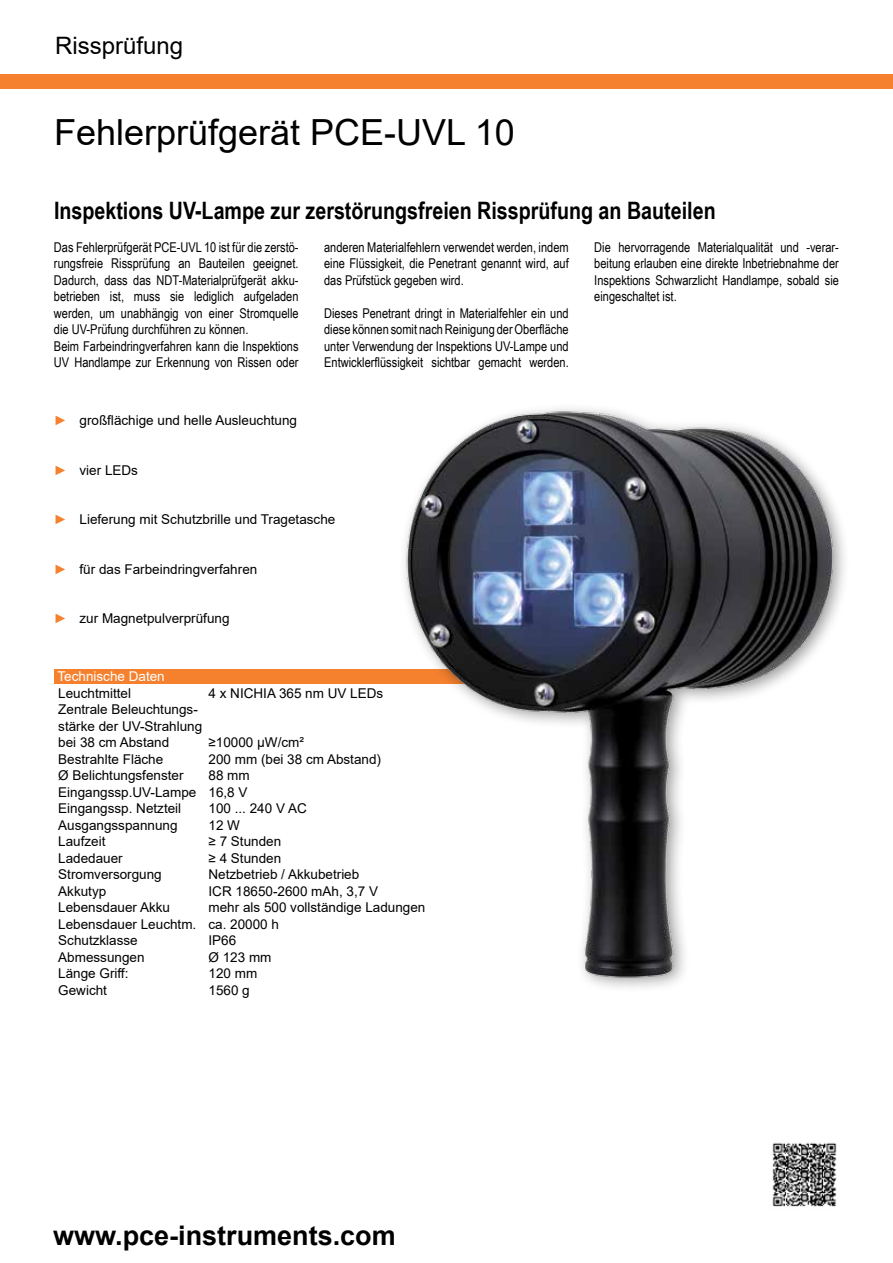
<style>
.page{position:relative;width:893px;height:1263px;background:#fff}
.page>*{position:absolute;margin:0;border:0;box-sizing:border-box;transform-origin:0 0}
.t1{font:36px "Arial";color:#000}
.t2{font:700 27px "Arial";color:#000}
.t3{font:700 24px "Arial Narrow";color:#000}
.t4{font:24px "Arial";color:#000}
.t5{font:13.5px/16.5px "Arial Narrow";color:#000;text-align:justify}
.t6{font:13.5px/16.5px "Arial";color:#000}
.t7{font:13.5px "Arial";color:#fff}
.s1{color:#f5812f}
</style>
<div class="page">
<div style="left:0;top:75px;width:893px;height:14px;background:#f5812f"></div>
<img style="left:772px;top:1142px;width:65px;height:65px">
<div style="left:54px;top:670px;width:515px;height:14px;background:#f5812f"></div>
<img style="left:317px;top:408px;width:528px;height:575px">
<h3 class="t4" style="left:55px;top:29px;width:130px">Rissprüfung</h3>
<h1 class="t1" style="left:54px;top:107px;width:462px">Fehlerprüfgerät PCE-UVL 10</h1>
<h3 class="t3" style="left:54px;top:192px;width:663px">Inspektions UV-Lampe zur zerstörungsfreien Rissprüfung an Bauteilen</h3>
<p class="t5" style="left:54px;top:238px;width:246px;text-align:left">Das Fehlerprüfgerät PCE-UVL 10 ist für die zerstö&shy;rungsfreie Rissprüfung an Bauteilen geeignet.<br>Dadurch, dass das NDT-Materialprüfgerät akku&shy;betrieben ist, muss sie lediglich aufgeladen werden, um unabhängig von einer Stromquelle die UV-Prüfung durchführen zu können.<br>Beim Farbeindringverfahren kann die Inspektions UV Handlampe zur Erkennung von Rissen oder</p>
<p class="t5" style="left:324px;top:238px;width:246px">anderen Materialfehlern verwendet werden, indem eine Flüssigkeit, die Penetrant genannt wird, auf das Prüfstück gegeben wird.</p>
<p class="t5" style="left:324px;top:304px;width:246px">Dieses Penetrant dringt in Materialfehler ein und diese können somit nach Reinigung der Oberfläche unter Verwendung der Inspektions UV-Lampe und Entwicklerflüssigkeit sichtbar gemacht werden.</p>
<p class="t6" style="left:54px;top:412px;width:245px"><span class="s1">►</span> großflächige und helle Ausleuchtung</p>
<p class="t6" style="left:54px;top:462px;width:86px"><span class="s1">►</span> vier LEDs</p>
<p class="t6" style="left:54px;top:511px;width:283px"><span class="s1">►</span> Lieferung mit Schutzbrille und Tragetasche</p>
<p class="t6" style="left:54px;top:561px;width:205px"><span class="s1">►</span> für das Farbeindringverfahren</p>
<p class="t6" style="left:54px;top:610px;width:177px"><span class="s1">►</span> zur Magnetpulverprüfung</p>
<p class="t7" style="left:58px;top:667px;width:109px">Technische Daten</p>
<p class="t6" style="left:58px;top:684px;width:74px">Leuchtmittel</p>
<p class="t6" style="left:208px;top:684px;width:176px">4 x NICHIA 365 nm UV LEDs</p>
<p class="t6" style="left:58px;top:701px;width:146px">Zentrale Beleuchtungs&shy;stärke der UV-Strahlung bei 38 cm Abstand</p>
<p class="t6" style="left:208px;top:734px;width:97px">≥10000 µW/cm²</p>
<p class="t6" style="left:58px;top:750px;width:107px">Bestrahlte Fläche</p>
<p class="t6" style="left:208px;top:750px;width:174px">200 mm (bei 38 cm Abstand)</p>
<p class="t6" style="left:58px;top:767px;width:127px">Ø Belichtungsfenster</p>
<p class="t6" style="left:58px;top:767px;width:193px;text-indent:150px">88 mm<br>Eingangssp.UV-Lampe 16,8 V<br>Eingangssp. Netzteil</p>
<p class="t6" style="left:208px;top:800px;width:100px">100 ... 240 V AC</p>
<p class="t6" style="left:58px;top:816px;width:121px">Ausgangsspannung</p>
<p class="t6" style="left:208px;top:816px;width:33px">12 W</p>
<p class="t6" style="left:58px;top:833px;width:49px">Laufzeit</p>
<p class="t6" style="left:208px;top:833px;width:74px">≥ 7 Stunden</p>
<p class="t6" style="left:58px;top:849px;width:66px">Ladedauer</p>
<p class="t6" style="left:208px;top:849px;width:74px">≥ 4 Stunden</p>
<p class="t6" style="left:58px;top:866px;width:105px">Stromversorgung</p>
<p class="t6" style="left:208px;top:866px;width:152px">Netzbetrieb / Akkubetrieb</p>
<p class="t6" style="left:58px;top:882px;width:50px">Akkutyp</p>
<p class="t6" style="left:208px;top:882px;width:171px">ICR 18650-2600 mAh, 3,7 V</p>
<p class="t6" style="left:58px;top:899px;width:113px">Lebensdauer Akku</p>
<p class="t6" style="left:58px;top:899px;width:369px;text-indent:150px">mehr als 500 vollständige Ladungen<br>Lebensdauer Leuchtm. ca. 20000 h<br>Schutzklasse</p>
<p class="t6" style="left:208px;top:932px;width:29px">IP66</p>
<p class="t6" style="left:58px;top:948px;width:88px">Abmessungen</p>
<p class="t6" style="left:208px;top:948px;width:65px">Ø 123 mm</p>
<p class="t6" style="left:58px;top:965px;width:72px">Länge Griff:</p>
<p class="t6" style="left:208px;top:965px;width:50px">120 mm</p>
<p class="t6" style="left:58px;top:981px;width:50px">Gewicht</p>
<p class="t6" style="left:208px;top:981px;width:43px">1560 g</p>
<p class="t5" style="left:594px;top:238px;width:246px">Die hervorragende Materialqualität und -verar&shy;beitung erlauben eine direkte Inbetriebnahme der Inspektions Schwarzlicht Handlampe, sobald sie eingeschaltet ist.</p>
<h2 class="t2" style="left:53px;top:1217px;width:344px">www.pce-instruments.com</h2>
</div>
